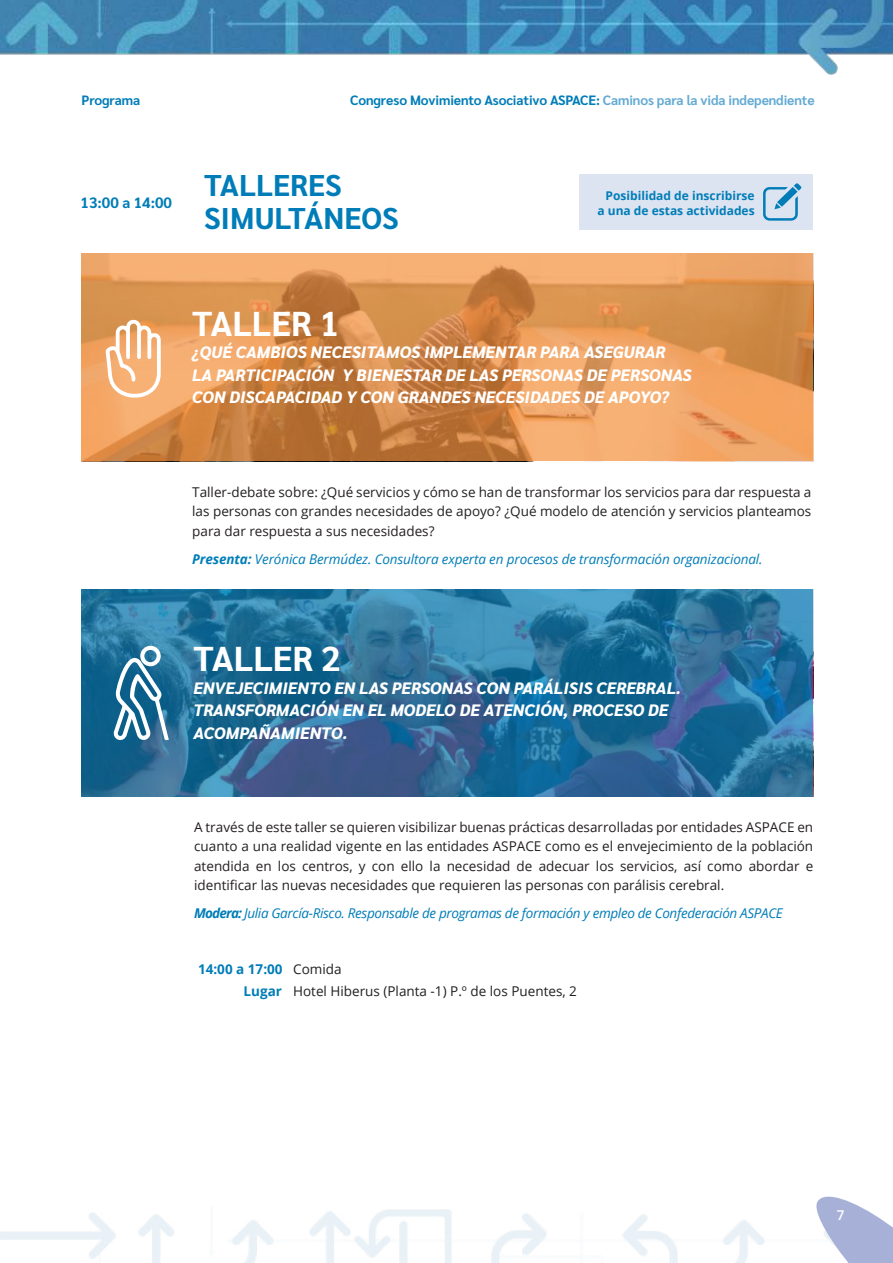
<style>
.page{position:relative;width:893px;height:1263px;background:#fff}
.page>*{position:absolute;margin:0;border:0;box-sizing:border-box;transform-origin:0 0}
.t1{font:700 34.5px "Sarabun";color:#fff}
.t2{font:700 30px/33px "Sarabun";color:#007db8}
.t3{font:italic 800 16.5px/22.5px "Sarabun";color:#fff}
.t4{font:700 15px "Sarabun";color:#007db8}
.t5{font:13.5px/19.5px "Open Sans";color:#231f20;text-align:justify}
.t6{font:italic 13.5px "Open Sans";letter-spacing:-.015em;color:#007db8}
.t7{font:700 13.5px "Sarabun";letter-spacing:-.01em;color:#007db8}
.t8{font:700 13.5px "Open Sans";color:#007db8}
.t9{font:600 13.5px "Open Sans";color:#fff}
.t10{font:700 12px/15px "Open Sans";color:#007db8;text-align:right}
.s1{color:#64abd4}
.s2{font-weight:700}
</style>
<div class="page">
<img style="left:0;top:1196px;width:832px;height:67px">
<svg style="left:816px;top:1197px;width:77px;height:66px"></svg>
<img style="left:0;top:0;width:893px;height:75px">
<svg style="left:82px;top:254px;width:731px;height:207px;background:#dc9455"></svg>
<svg style="left:82px;top:589px;width:731px;height:207px;background:#286e99"></svg>
<svg style="left:113px;top:646px;width:56px;height:95px"></svg>
<svg style="left:106px;top:320px;width:55px;height:78px"></svg>
<div style="left:580px;top:174px;width:233px;height:56px;background:#dce3f1"></div>
<svg style="left:763px;top:183px;width:38px;height:38px"></svg>
<p class="t7" style="left:82px;top:93px;width:60px">Programa</p>
<p class="t7" style="left:350px;top:93px;width:466px">Congreso Movimiento Asociativo ASPACE: <span class="s1">Caminos para la vida independiente</span></p>
<p class="t4" style="left:81px;top:194px;width:93px">13:00 a 14:00</p>
<h2 class="t2" style="left:204px;top:169px;width:196px">TALLERES<br>SIMULTÁNEOS</h2>
<p class="t10" style="left:597px;top:188px;width:159px">Posibilidad de inscribirse a una de estas actividades</p>
<h1 class="t1" style="left:192px;top:304px;width:149px">TALLER 1</h1>
<p class="t3" style="left:192px;top:341px;width:501px">¿QUÉ CAMBIOS NECESITAMOS IMPLEMENTAR PARA ASEGURAR<br>LA PARTICIPACIÓN Y BIENESTAR DE LAS PERSONAS DE PERSONAS<br>CON DISCAPACIDAD Y CON GRANDES NECESIDADES DE APOYO?</p>
<p class="t5" style="left:192px;top:482px;width:621px">Taller-debate sobre: ¿Qué servicios y cómo se han de transformar los servicios para dar respuesta a las personas con grandes necesidades de apoyo? ¿Qué modelo de atención y servicios planteamos para dar respuesta a sus necesidades?</p>
<p class="t6" style="left:192px;top:549px;width:572px"><span class="s2">Presenta:</span> Verónica Bermúdez. Consultora experta en procesos de transformación organizacional.</p>
<h1 class="t1" style="left:193px;top:639px;width:149px">TALLER 2</h1>
<p class="t3" style="left:193px;top:677px;width:489px">ENVEJECIMIENTO EN LAS PERSONAS CON PARÁLISIS CEREBRAL.<br>TRANSFORMACIÓN EN EL MODELO DE ATENCIÓN, PROCESO DE<br>ACOMPAÑAMIENTO.</p>
<p class="t5" style="left:194px;top:817px;width:621px">A través de este taller se quieren visibilizar buenas prácticas desarrolladas por entidades ASPACE en cuanto a una realidad vigente en las entidades ASPACE como es el envejecimiento de la población atendida en los centros, y con ello la necesidad de adecuar los servicios, así como abordar e identificar las nuevas necesidades que requieren las personas con parálisis cerebral.</p>
<p class="t6" style="left:194px;top:904px;width:590px"><span class="s2">Modera:</span> Julia García-Risco. Responsable de programas de formación y empleo de Confederación ASPACE</p>
<p class="t8" style="left:198px;top:960px;width:86px">14:00 a 17:00</p>
<p class="t8" style="left:244px;top:981px;width:40px">Lugar</p>
<p class="t5" style="left:293px;top:958px;width:285px;line-height:22px">Comida<br>Hotel Hiberus (Planta -1) P.º de los Puentes, 2</p>
<p class="t9" style="left:837px;top:1206px;width:9px">7</p>
</div>
